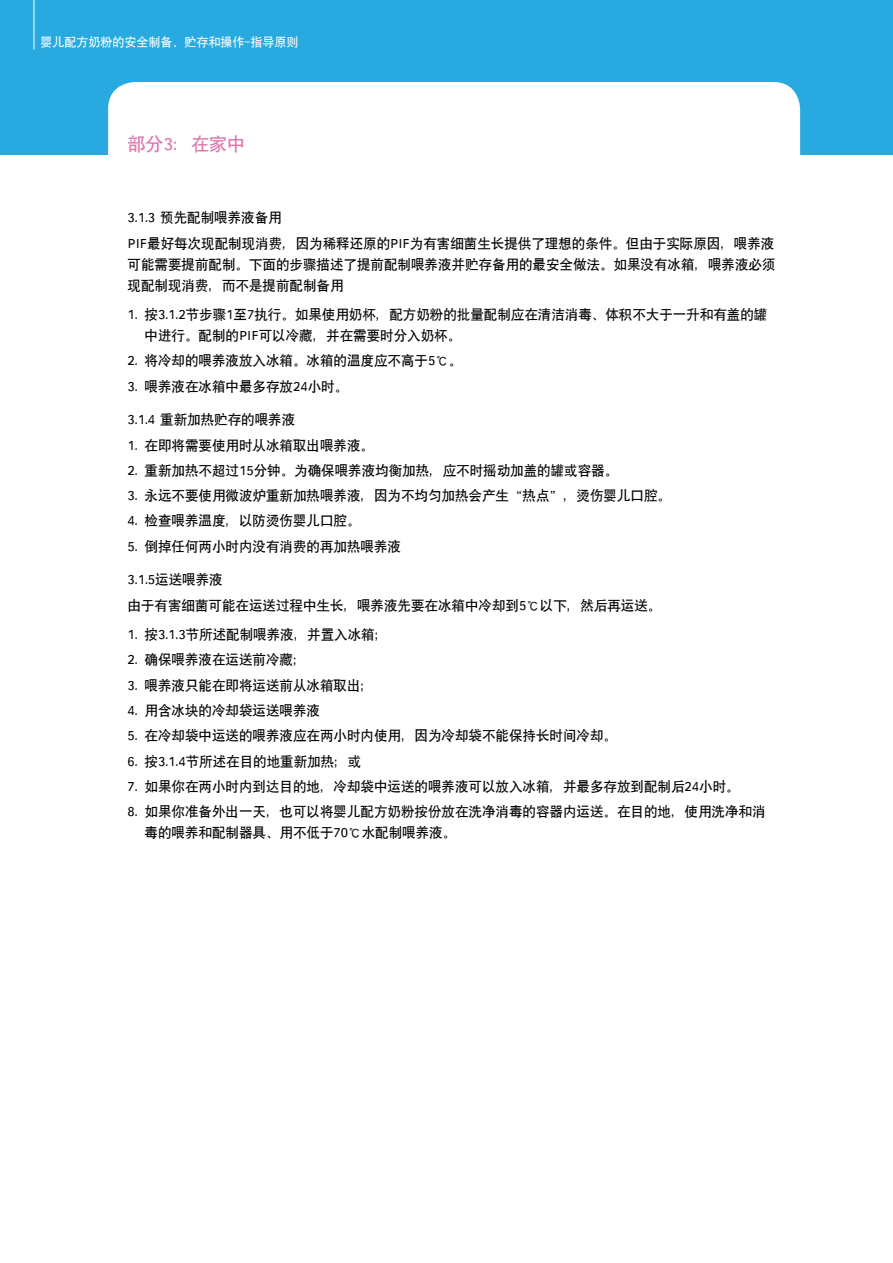
<style>
.page{position:relative;width:893px;height:1263px;background:#fff}
.page>*{position:absolute;margin:0;border:0;box-sizing:border-box;transform-origin:0 0}
.t1{font:18px "SIL Hei Med Jian";color:#dc75ae}
.t2{font:13.5px/21px "SIL Hei Med Jian";color:#000}
.t3{font:12px "SIL Hei Med Jian";color:#fff}
</style>
<div class="page">
<div style="left:0;top:0;width:893px;height:154px;background:#28aae1"></div>
<hr style="left:34px;top:0;width:1px;height:49px;background:#fff">
<div style="left:108px;top:82px;width:692px;height:107px;background:#fff;border-radius:27px"></div>
<p class="t3" style="left:41px;top:34px;width:259px">婴儿配方奶粉的安全制备、贮存和操作-指导原则</p>
<h1 class="t1" style="left:128px;top:132px;width:119px">部分3：在家中</h1>
<p class="t2" style="left:128px;top:204px;width:648px;line-height:25.2px">3.1.3 预先配制喂养液备用<br>PIF最好每次现配制现消费，因为稀释还原的PIF为有害细菌生长提供了理想的条件。但由于实际原因，喂养液</p>
<p class="t2" style="left:128px;top:252px;width:650px">可能需要提前配制。下面的步骤描述了提前配制喂养液并贮存备用的最安全做法。如果没有冰箱，喂养液必须现配制现消费，而不是提前配制备用</p>
<p class="t2" style="left:145px;top:303px;width:624px;text-indent:-17px">1. 按3.1.2节步骤1至7执行。如果使用奶杯，配方奶粉的批量配制应在清洁消毒、体积不大于一升和有盖的罐中进行。配制的PIF可以冷藏，并在需要时分入奶杯。</p>
<p class="t2" style="left:128px;top:349px;width:336px">2. 将冷却的喂养液放入冰箱。冰箱的温度应不高于5℃。</p>
<p class="t2" style="left:128px;top:374px;width:222px">3. 喂养液在冰箱中最多存放24小时。</p>
<p class="t2" style="left:128px;top:408px;width:169px">3.1.4 重新加热贮存的喂养液</p>
<p class="t2" style="left:128px;top:433px;width:248px">1. 在即将需要使用时从冰箱取出喂养液。</p>
<p class="t2" style="left:128px;top:459px;width:492px">2. 重新加热不超过15分钟。为确保喂养液均衡加热，应不时摇动加盖的罐或容器。</p>
<p class="t2" style="left:128px;top:484px;width:545px">3. 永远不要使用微波炉重新加热喂养液，因为不均匀加热会产生“热点”，烫伤婴儿口腔。</p>
<p class="t2" style="left:128px;top:509px;width:235px">4. 检查喂养温度，以防烫伤婴儿口腔。</p>
<p class="t2" style="left:128px;top:535px;width:275px">5. 倒掉任何两小时内没有消费的再加热喂养液</p>
<p class="t2" style="left:128px;top:566px;width:535px;line-height:25.2px">3.1.5运送喂养液<br>由于有害细菌可能在运送过程中生长，喂养液先要在冰箱中冷却到5℃以下，然后再运送。</p>
<p class="t2" style="left:128px;top:623px;width:262px">1. 按3.1.3节所述配制喂养液，并置入冰箱；</p>
<p class="t2" style="left:128px;top:648px;width:181px">2. 确保喂养液在运送前冷藏；</p>
<p class="t2" style="left:128px;top:674px;width:248px">3. 喂养液只能在即将运送前从冰箱取出；</p>
<p class="t2" style="left:128px;top:699px;width:194px">4. 用含冰块的冷却袋运送喂养液</p>
<p class="t2" style="left:128px;top:724px;width:491px">5. 在冷却袋中运送的喂养液应在两小时内使用，因为冷却袋不能保持长时间冷却。</p>
<p class="t2" style="left:128px;top:749px;width:235px">6. 按3.1.4节所述在目的地重新加热；或</p>
<p class="t2" style="left:128px;top:775px;width:614px">7. 如果你在两小时内到达目的地，冷却袋中运送的喂养液可以放入冰箱，并最多存放到配制后24小时。</p>
<p class="t2" style="left:145px;top:800px;width:623px;text-indent:-17px">8. 如果你准备外出一天，也可以将婴儿配方奶粉按份放在洗净消毒的容器内运送。在目的地，使用洗净和消毒的喂养和配制器具、用不低于70℃水配制喂养液。</p>
</div>
